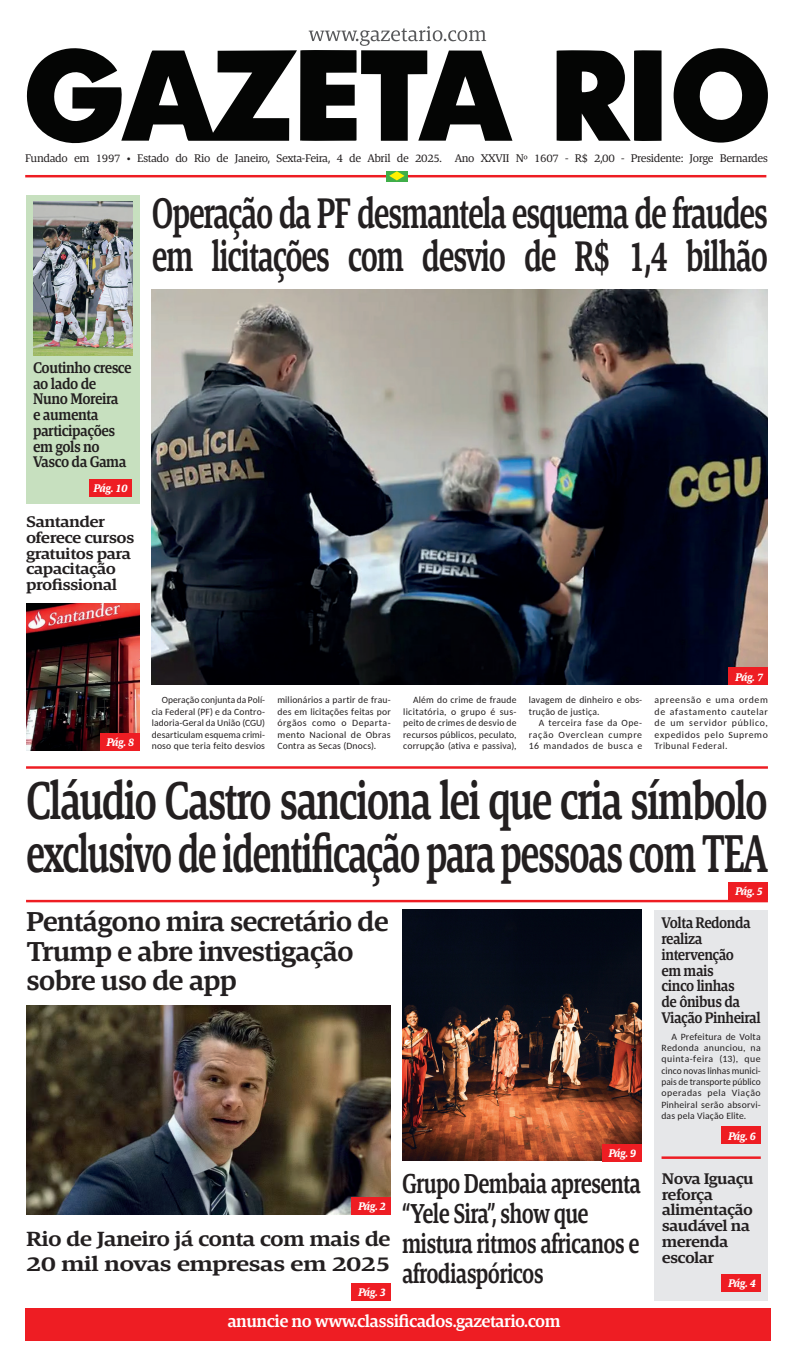
<style>
.page{position:relative;width:794px;height:1365px;background:#fff}
.page>*{position:absolute;margin:0;border:0;box-sizing:border-box;transform-origin:0 0}
.t1{font:600 54.34px/52.5px "Askan";letter-spacing:-.04em;color:#231f20;scale:.73 1}
.t2{font:600 43.75px/43.8px "Askan";letter-spacing:-.04em;color:#231f20;scale:.69 1}
.t3{font:600 28px/29.8px "Askan";letter-spacing:-.03em;color:#231f20;scale:.76 1}
.t4{font:600 28px/29.8px "Askan";letter-spacing:-.03em;color:#231f20;scale:1.04 1}
.t5{font:600 21px/25.2px "Askan";letter-spacing:-.03em;color:#231f20;scale:1.14 1}
.t6{font:600 17.5px "Askan";letter-spacing:-.03em;color:#fff}
.t7{font:600 15.75px/15.8px "Askan";letter-spacing:-.03em;color:#231f20;scale:.91 1}
.t8{font:600 15.75px/15.8px "Askan";letter-spacing:-.03em;color:#231f20;scale:.9 1}
.t9{font:600 15.75px/15.8px "Askan";letter-spacing:-.03em;color:#231f20;scale:1.13 1}
.t10{font:600 15.75px/15.8px "Askan";letter-spacing:-.03em;color:#231f20;scale:1.09 1}
.t11{font:11.38px "Askan";letter-spacing:-.03em;color:#231f20}
.t12{font:italic 700 11.38px "Askan";letter-spacing:-.03em;color:#fff;scale:.92 1}
.t13{font:9.62px/11.4px "Carlito";letter-spacing:.025em;color:#231f20;text-align:justify}
</style>
<div class="page">
<div style="left:25px;top:1307px;width:745px;height:33px;background:#ee1d23"></div>
<hr style="left:25px;top:175px;width:363px;height:2px;background:#ee1d23">
<hr style="left:407px;top:175px;width:359px;height:2px;background:#ee1d23">
<div style="left:386px;top:171px;width:21px;height:10px;background:#40ae49"></div>
<svg style="left:389px;top:171px;width:15px;height:9px"></svg>
<svg style="left:26px;top:48px;width:742px;height:96px;fill:#040504"></svg>
<svg style="left:309px;top:26px;width:177px;height:20px"></svg>
<hr style="left:26px;top:899px;width:742px;height:3px;background:#ee1d23">
<hr style="left:26px;top:766px;width:742px;height:2px;background:#ee1d23">
<img style="left:152px;top:290px;width:616px;height:395px">
<div style="left:729px;top:667px;width:39px;height:18px;background:#ee1d23"></div>
<div style="left:728px;top:882px;width:39px;height:17px;background:#ee1d23"></div>
<div style="left:26px;top:195px;width:113px;height:309px;background:#c7e0bf"></div>
<div style="left:89px;top:479px;width:43px;height:17px;background:#ee1d23"></div>
<img style="left:26px;top:1005px;width:365px;height:209px">
<img style="left:402px;top:909px;width:239px;height:251px">
<div style="left:352px;top:1196px;width:39px;height:18px;background:#ee1d23"></div>
<div style="left:602px;top:1143px;width:39px;height:18px;background:#ee1d23"></div>
<div style="left:654px;top:909px;width:113px;height:390px;background:#e6e7e9"></div>
<div style="left:721px;top:1126px;width:39px;height:17px;background:#ee1d23"></div>
<div style="left:721px;top:1274px;width:39px;height:17px;background:#ee1d23"></div>
<div style="left:352px;top:1282px;width:39px;height:17px;background:#ee1d23"></div>
<hr style="left:661px;top:1156px;width:100px;height:2px;background:#ee1d23">
<img style="left:33px;top:201px;width:99px;height:155px">
<img style="left:26px;top:603px;width:113px;height:147px">
<div style="left:100px;top:732px;width:39px;height:18px;background:#ee1d23"></div>
<p class="t11" style="left:25px;top:151px;width:744px">Fundado em 1997 • Estado do Rio de Janeiro, Sexta-Feira, 4 de Abril de 2025. Ano XXVII Nº 1607 - R$ 2,00 - Presidente: Jorge Bernardes</p>
<h2 class="t2" style="left:152px;top:191px;width:894px">Operação da PF desmantela esquema de fraudes em licitações com desvio de R$ 1,4 bilhão</h2>
<h3 class="t7" style="left:33px;top:359px;width:110px">Coutinho cresce ao lado de<br>Nuno Moreira<br>e aumenta participações em gols no<br>Vasco da Gama</h3>
<p class="t12" style="left:94px;top:480px;width:38px">Pág. 10</p>
<h3 class="t9" style="left:26px;top:514px;width:97px">Santander oferece cursos gratuitos para capacitação profissional</h3>
<p class="t12" style="left:106px;top:734px;width:32px">Pág. 8</p>
<p class="t13" style="left:152px;top:694px;width:115px;text-indent:10px">Operação conjunta da Polí&shy;cia Federal (PF) e da Contro&shy;ladoria-Geral da União (CGU) desarticulam esquema crimi&shy;noso que teria feito desvios</p>
<p class="t13" style="left:277px;top:694px;width:115px">milionários a partir de frau&shy;des em licitações feitas por órgãos como o Departa&shy;mento Nacional de Obras Contra as Secas (Dnocs).</p>
<p class="t13" style="left:403px;top:694px;width:115px;text-indent:10px">Além do crime de fraude licitatória, o grupo é sus&shy;peito de crimes de desvio de recursos públicos, peculato, corrupção (ativa e passiva),</p>
<p class="t13" style="left:529px;top:694px;width:115px">lavagem de dinheiro e obs&shy;trução de justiça.</p>
<p class="t13" style="left:529px;top:716px;width:115px;text-indent:10px">A terceira fase da Ope&shy;ração Overclean cumpre 16 mandados de busca e</p>
<p class="t12" style="left:735px;top:669px;width:32px">Pág. 7</p>
<p class="t13" style="left:654px;top:694px;width:115px">apreensão e uma ordem de afastamento cautelar de um servidor público, expedidos pelo Supremo Tribunal Federal.</p>
<h1 class="t1" style="left:26px;top:774px;width:1018px">Cláudio Castro sanciona lei que cria símbolo exclusivo de identificação para pessoas com TEA</h1>
<p class="t12" style="left:735px;top:884px;width:32px">Pág. 5</p>
<h3 class="t4" style="left:26px;top:906px;width:350px">Pentágono mira secretário de<br>Trump e abre investigação sobre uso de app</h3>
<p class="t12" style="left:358px;top:1198px;width:32px">Pág. 2</p>
<h3 class="t5" style="left:26px;top:1226px;width:321px">Rio de Janeiro já conta com mais de<br>20 mil novas empresas em 2025</h3>
<p class="t12" style="left:358px;top:1284px;width:32px">Pág. 3</p>
<p class="t12" style="left:608px;top:1145px;width:32px">Pág. 9</p>
<h3 class="t3" style="left:402px;top:1168px;width:316px">Grupo Dembaia apresenta “Yele Sira”, show que mistura ritmos africanos e afrodiaspóricos</h3>
<h3 class="t6" style="left:227px;top:1310px;width:335px">anuncie no www.classificados.gazetario.com</h3>
<h3 class="t8" style="left:661px;top:915px;width:112px">Volta Redonda realiza intervenção<br>em mais<br>cinco linhas<br>de ônibus da<br>Viação Pinheiral</h3>
<p class="t13" style="left:661px;top:1030px;width:101px;text-indent:10px">A Prefeitura de Volta Redonda anunciou, na quinta-feira (13), que cinco novas linhas munici&shy;pais de transporte público operadas pela Viação Pinheiral serão absorvi&shy;das pela Viação Elite.</p>
<p class="t12" style="left:728px;top:1128px;width:32px">Pág. 6</p>
<h3 class="t10" style="left:662px;top:1170px;width:86px">Nova Iguaçu reforça alimentação saudável na merenda escolar</h3>
<p class="t12" style="left:728px;top:1275px;width:32px">Pág. 4</p>
</div>
